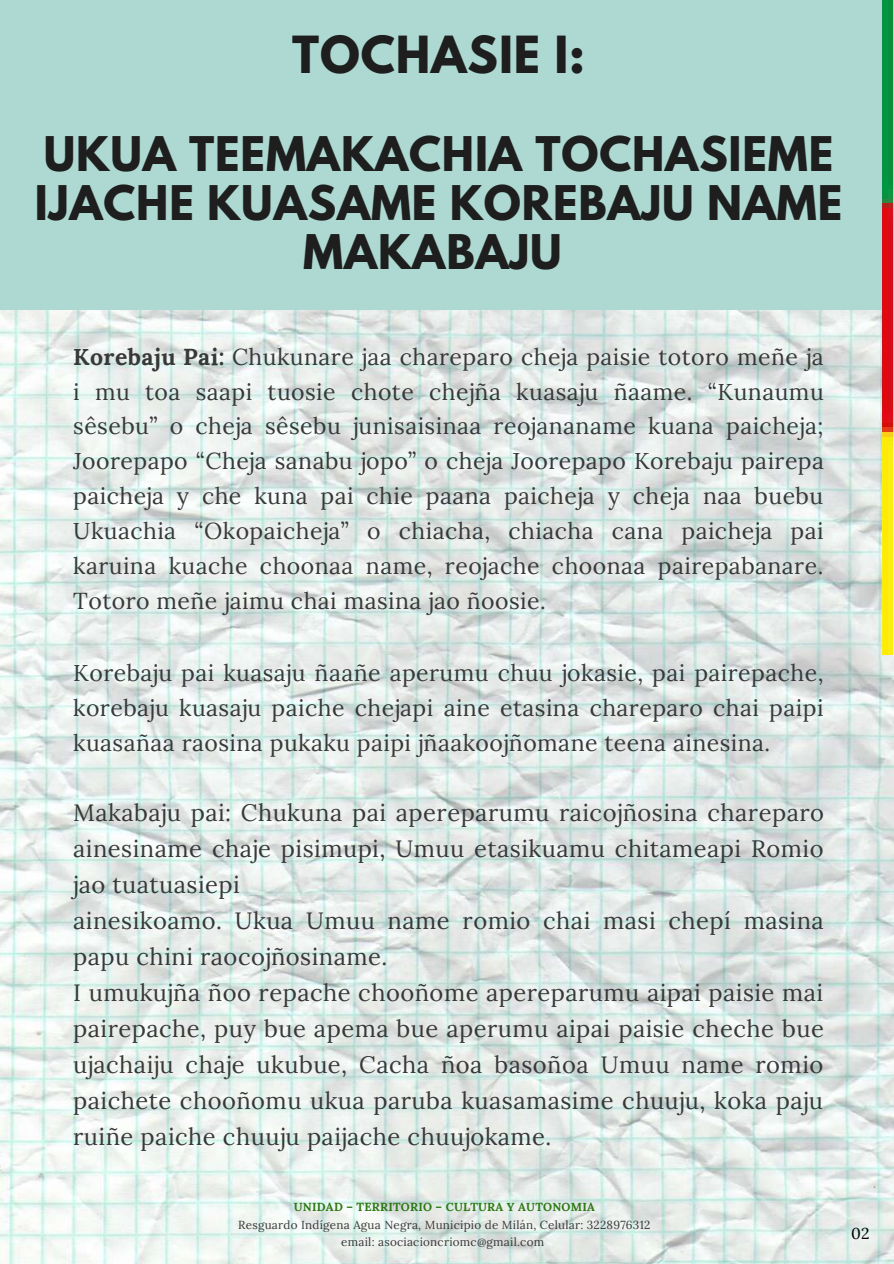
<style>
.page{position:relative;width:894px;height:1264px;background:#fff}
.page>*{position:absolute;margin:0;border:0;box-sizing:border-box;transform-origin:0 0}
.t1{font:700 45.3px "League Spartan";letter-spacing:.02em;color:#1d1e1d}
.t2{font:700 42.3px/48.6px "League Spartan";letter-spacing:.02em;color:#1d1e1d;text-align:center}
.t3{font:23.7px/36px "Lora";letter-spacing:.02em;color:#383838}
.t4{font:23.1px/35px "Lora";letter-spacing:.02em;color:#383838;text-align:justify}
.t5{font:15.75px "Lora";color:#000}
.t6{font:11.7px/17.5px "Lora";letter-spacing:.02em;color:#383838;text-align:center}
.t7{font:700 11.7px "Lora";letter-spacing:.02em;color:#2b7713}
.s1{font-weight:700}
</style>
<div class="page">
<img style="left:0;top:310px;width:893px;height:953px">
<div style="left:0;top:0;width:893px;height:310px;background:#add9d2"></div>
<img style="left:882px;top:0;width:11px;height:654px">
<h1 class="t1" style="left:292px;top:33px;width:294px">TOCHASIE I:</h1>
<h2 class="t2" style="left:35px;top:135px;width:808px">UKUA TEEMAKACHIA TOCHASIEME<br>IJACHE KUASAME KOREBAJU NAME<br>MAKABAJU</h2>
<p class="t4" style="left:73px;top:339px;width:752px"><span class="s1">Korebaju Pai:</span> Chukunare jaa chareparo cheja paisie totoro meñe ja i mu toa saapi tuosie chote chejña kuasaju ñaame. “Kunaumu sêsebu” o cheja sêsebu junisaisinaa reojananame kuana paicheja; Joorepapo “Cheja sanabu jopo” o cheja Joorepapo Korebaju pairepa paicheja y che kuna pai chie paana paicheja y cheja naa buebu Ukuachia “Okopaicheja” o chiacha, chiacha cana paicheja pai karuina kuache choonaa name, reojache choonaa pairepabanare.<br>Totoro meñe jaimu chai masina jao ñoosie.</p>
<p class="t4" style="left:73px;top:655px;width:751px">Korebaju pai kuasaju ñaañe aperumu chuu jokasie, pai pairepache, korebaju kuasaju paiche chejapi aine etasina chareparo chai paipi kuasañaa raosina pukaku paipi jñaakoojñomane teena ainesina.</p>
<p class="t3" style="left:73px;top:794px;width:752px">Makabaju pai: Chukuna pai apereparumu raicojñosina chareparo ainesiname chaje pisimupi, Umuu etasikuamu chitameapi Romio jao tuatuasiepi<br>ainesikoamo. Ukua Umuu name romio chai masi chepí masina papu chini raocojñosiname.<br>I umukujña ñoo repache chooñome apereparumu aipai paisie mai pairepache, puy bue apema bue aperumu aipai paisie cheche bue ujachaiju chaje ukubue, Cacha ñoa basoñoa Umuu name romio paichete chooñomu ukua paruba kuasamasime chuuju, koka paju ruiñe paiche chuuju paijache chuujokame.</p>
<p class="t7" style="left:294px;top:1199px;width:302px">UNIDAD – TERRITORIO – CULTURA Y AUTONOMIA</p>
<p class="t6" style="left:238px;top:1215px;width:413px">Resguardo Indígena Agua Negra, Municipio de Milán, Celular: 3228976312 email: asociacioncriomc@gmail.com</p>
<p class="t5" style="left:850px;top:1222px;width:20px">02</p>
</div>
